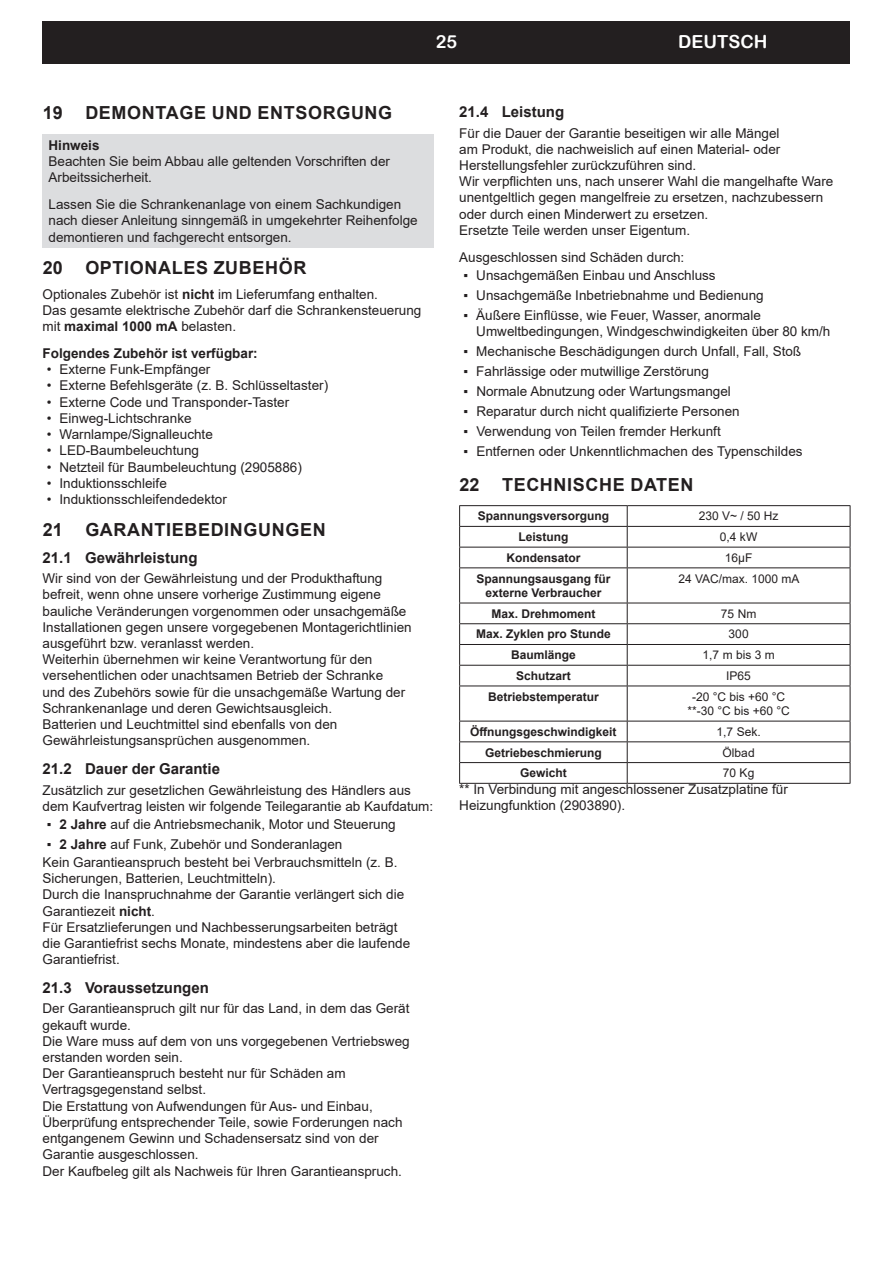
<style>
.page{position:relative;width:893px;height:1263px;background:#fff}
.page>*{position:absolute;margin:0;border:0;box-sizing:border-box;transform-origin:0 0}
.t1{font:700 18px "Arial";letter-spacing:.035em;color:#231f20}
.t2{font:18px "Arial Rounded MT Bold";color:#fff}
.t3{font:700 15px "Arial";color:#231f20}
.t4{font:13.5px/16.2px "Arial";color:#231f20}
.t5{font:700 13.5px "Arial";color:#231f20}
.t6{font:700 12px/14.4px "Arial";color:#231f20;text-align:center}
.t7{font:12px/14.4px "Arial";color:#231f20;text-align:center}
.s1{font-weight:700}
</style>
<div class="page">
<div style="left:43px;top:21px;width:807px;height:43px;background:#231f20"></div>
<div style="left:43px;top:134px;width:391px;height:114px;background:#dcdddf"></div>
<hr style="left:459px;top:505px;width:168px;height:1px;background:#231f20">
<hr style="left:627px;top:505px;width:223px;height:1px;background:#231f20">
<hr style="left:459px;top:526px;width:168px;height:1px;background:#231f20">
<hr style="left:627px;top:526px;width:223px;height:1px;background:#231f20">
<hr style="left:459px;top:547px;width:168px;height:1px;background:#231f20">
<svg style="left:459px;top:506px;width:1px;height:61px"></svg>
<hr style="left:627px;top:547px;width:223px;height:1px;background:#231f20">
<svg style="left:627px;top:506px;width:1px;height:61px"></svg>
<svg style="left:850px;top:506px;width:1px;height:61px"></svg>
<hr style="left:459px;top:567px;width:168px;height:1px;background:#231f20">
<hr style="left:459px;top:568px;width:1px;height:35px;background:#231f20">
<hr style="left:627px;top:567px;width:223px;height:1px;background:#231f20">
<hr style="left:627px;top:568px;width:1px;height:35px;background:#231f20">
<hr style="left:850px;top:568px;width:1px;height:35px;background:#231f20">
<hr style="left:459px;top:603px;width:168px;height:1px;background:#231f20">
<hr style="left:627px;top:603px;width:223px;height:1px;background:#231f20">
<hr style="left:459px;top:623px;width:168px;height:1px;background:#231f20">
<hr style="left:627px;top:623px;width:223px;height:1px;background:#231f20">
<hr style="left:459px;top:644px;width:168px;height:1px;background:#231f20">
<hr style="left:627px;top:644px;width:223px;height:1px;background:#231f20">
<hr style="left:459px;top:665px;width:168px;height:1px;background:#231f20">
<svg style="left:459px;top:603px;width:1px;height:83px"></svg>
<hr style="left:627px;top:665px;width:223px;height:1px;background:#231f20">
<svg style="left:627px;top:603px;width:1px;height:83px"></svg>
<svg style="left:850px;top:603px;width:1px;height:83px"></svg>
<hr style="left:459px;top:686px;width:168px;height:1px;background:#231f20">
<hr style="left:459px;top:686px;width:1px;height:35px;background:#231f20">
<hr style="left:627px;top:686px;width:223px;height:1px;background:#231f20">
<hr style="left:627px;top:686px;width:1px;height:35px;background:#231f20">
<hr style="left:850px;top:686px;width:1px;height:35px;background:#231f20">
<hr style="left:459px;top:721px;width:168px;height:1px;background:#231f20">
<hr style="left:627px;top:721px;width:223px;height:1px;background:#231f20">
<hr style="left:459px;top:741px;width:168px;height:1px;background:#231f20">
<hr style="left:627px;top:741px;width:223px;height:1px;background:#231f20">
<hr style="left:459px;top:762px;width:168px;height:1px;background:#231f20">
<svg style="left:459px;top:721px;width:1px;height:62px"></svg>
<hr style="left:627px;top:762px;width:223px;height:1px;background:#231f20">
<svg style="left:627px;top:721px;width:1px;height:62px"></svg>
<svg style="left:850px;top:721px;width:1px;height:62px"></svg>
<hr style="left:459px;top:783px;width:168px;height:1px;background:#231f20">
<hr style="left:627px;top:783px;width:223px;height:1px;background:#231f20">
<h1 class="t2" style="left:436px;top:31px;width:23px">25</h1>
<h1 class="t2" style="left:678px;top:31px;width:91px">DEUTSCH</h1>
<h1 class="t1" style="left:43px;top:100px;width:351px">19 DEMONTAGE UND ENTSORGUNG</h1>
<p class="t5" style="left:49px;top:135px;width:53px">Hinweis</p>
<p class="t4" style="left:49px;top:153px;width:343px">Beachten Sie beim Abbau alle geltenden Vorschriften der<br>Arbeitssicherheit.</p>
<p class="t4" style="left:49px;top:196px;width:371px">Lassen Sie die Schrankenanlage von einem Sachkundigen nach dieser Anleitung sinngemäß in umgekehrter Reihenfolge demontieren und fachgerecht entsorgen.</p>
<h1 class="t1" style="left:43px;top:255px;width:265px">20 OPTIONALES ZUBEHÖR</h1>
<p class="t4" style="left:43px;top:286px;width:380px">Optionales Zubehör ist <span class="s1">nicht</span> im Lieferumfang enthalten.<br>Das gesamte elektrische Zubehör darf die Schrankensteuerung mit <span class="s1">maximal 1000 mA</span> belasten.</p>
<p class="t5" style="left:43px;top:344px;width:217px">Folgendes Zubehör ist verfügbar:</p>
<p class="t4" style="left:47px;top:361px;width:165px">• Externe Funk-Empfänger</p>
<p class="t4" style="left:47px;top:378px;width:283px">• Externe Befehlsgeräte (z. B. Schlüsseltaster)</p>
<p class="t4" style="left:47px;top:394px;width:244px">• Externe Code und Transponder-Taster</p>
<p class="t4" style="left:47px;top:410px;width:146px">• Einweg-Lichtschranke</p>
<p class="t4" style="left:47px;top:426px;width:168px">• Warnlampe/Signalleuchte</p>
<p class="t4" style="left:47px;top:442px;width:154px">• LED-Baumbeleuchtung</p>
<p class="t4" style="left:47px;top:459px;width:257px">• Netzteil für Baumbeleuchtung (2905886)</p>
<p class="t4" style="left:47px;top:475px;width:122px">• Induktionsschleife</p>
<p class="t4" style="left:47px;top:491px;width:182px">• Induktionsschleifendedektor</p>
<h1 class="t1" style="left:43px;top:517px;width:284px">21 GARANTIEBEDINGUNGEN</h1>
<p class="t3" style="left:43px;top:547px;width:157px">21.1 Gewährleistung</p>
<p class="t4" style="left:43px;top:570px;width:371px">Wir sind von der Gewährleistung und der Produkthaftung befreit, wenn ohne unsere vorherige Zustimmung eigene bauliche Veränderungen vorgenommen oder unsachgemäße Installationen gegen unsere vorgegebenen Montagerichtlinien ausgeführt bzw. veranlasst werden.<br>Weiterhin übernehmen wir keine Verantwortung für den versehentlichen oder unachtsamen Betrieb der Schranke<br>und des Zubehörs sowie für die unsachgemäße Wartung der Schrankenanlage und deren Gewichtsausgleich.<br>Batterien und Leuchtmittel sind ebenfalls von den Gewährleistungsansprüchen ausgenommen.</p>
<p class="t3" style="left:43px;top:758px;width:179px">21.2 Dauer der Garantie</p>
<p class="t4" style="left:43px;top:782px;width:392px">Zusätzlich zur gesetzlichen Gewährleistung des Händlers aus dem Kaufvertrag leisten wir folgende Teilegarantie ab Kaufdatum:</p>
<p class="t4" style="left:47px;top:816px;width:350px">▪ <span class="s1">2 Jahre</span> auf die Antriebsmechanik, Motor und Steuerung</p>
<p class="t4" style="left:43px;top:835px;width:356px;line-height:18.1px;text-indent:4px">▪ <span class="s1">2 Jahre</span> auf Funk, Zubehör und Sonderanlagen<br>Kein Garantieanspruch besteht bei Verbrauchsmitteln (z. B.</p>
<p class="t4" style="left:43px;top:870px;width:369px">Sicherungen, Batterien, Leuchtmitteln).<br>Durch die Inanspruchnahme der Garantie verlängert sich die Garantiezeit <span class="s1">nicht</span>.<br>Für Ersatzlieferungen und Nachbesserungsarbeiten beträgt die Garantiefrist sechs Monate, mindestens aber die laufende Garantiefrist.</p>
<p class="t3" style="left:43px;top:977px;width:168px">21.3 Voraussetzungen</p>
<p class="t4" style="left:43px;top:1000px;width:369px">Der Garantieanspruch gilt nur für das Land, in dem das Gerät gekauft wurde.<br>Die Ware muss auf dem von uns vorgegebenen Vertriebsweg erstanden worden sein.<br>Der Garantieanspruch besteht nur für Schäden am Vertragsgegenstand selbst.<br>Die Erstattung von Aufwendungen für Aus- und Einbau, Überprüfung entsprechender Teile, sowie Forderungen nach entgangenem Gewinn und Schadensersatz sind von der Garantie ausgeschlossen.<br>Der Kaufbeleg gilt als Nachweis für Ihren Garantieanspruch.</p>
<p class="t3" style="left:459px;top:101px;width:107px">21.4 Leistung</p>
<p class="t4" style="left:459px;top:125px;width:376px">Für die Dauer der Garantie beseitigen wir alle Mängel<br>am Produkt, die nachweislich auf einen Material- oder Herstellungsfehler zurückzuführen sind.<br>Wir verpflichten uns, nach unserer Wahl die mangelhafte Ware unentgeltlich gegen mangelfreie zu ersetzen, nachzubessern oder durch einen Minderwert zu ersetzen.<br>Ersetzte Teile werden unser Eigentum.</p>
<p class="t4" style="left:459px;top:249px;width:227px">Ausgeschlossen sind Schäden durch:</p>
<p class="t4" style="left:463px;top:267px;width:254px">▪ Unsachgemäßen Einbau und Anschluss</p>
<p class="t4" style="left:463px;top:287px;width:302px">▪ Unsachgemäße Inbetriebnahme und Bedienung</p>
<p class="t4" style="left:476px;top:307px;width:356px;text-indent:-13px">▪ Äußere Einflüsse, wie Feuer, Wasser, anormale<br>Umweltbedingungen, Windgeschwindigkeiten über 80 km/h</p>
<p class="t4" style="left:464px;top:343px;width:339px">▪ Mechanische Beschädigungen durch Unfall, Fall, Stoß</p>
<p class="t4" style="left:464px;top:363px;width:247px">▪ Fahrlässige oder mutwillige Zerstörung</p>
<p class="t4" style="left:464px;top:383px;width:269px">▪ Normale Abnutzung oder Wartungsmangel</p>
<p class="t4" style="left:464px;top:403px;width:278px">▪ Reparatur durch nicht qualifizierte Personen</p>
<p class="t4" style="left:464px;top:423px;width:259px">▪ Verwendung von Teilen fremder Herkunft</p>
<p class="t4" style="left:464px;top:443px;width:340px">▪ Entfernen oder Unkenntlichmachen des Typenschildes</p>
<h1 class="t1" style="left:460px;top:472px;width:22px">22</h1>
<h1 class="t1" style="left:502px;top:472px;width:193px">TECHNISCHE DATEN</h1>
<p class="t6" style="left:478px;top:509px;width:133px">Spannungsversorgung</p>
<p class="t7" style="left:699px;top:509px;width:81px">230 V~ / 50 Hz</p>
<p class="t6" style="left:518px;top:530px;width:52px">Leistung</p>
<p class="t7" style="left:720px;top:530px;width:39px">0,4 kW</p>
<p class="t6" style="left:506px;top:551px;width:76px">Kondensator</p>
<p class="t7" style="left:725px;top:550px;width:29px">16µF</p>
<p class="t6" style="left:476px;top:571px;width:136px">Spannungsausgang für externe Verbraucher</p>
<p class="t7" style="left:678px;top:571px;width:123px">24 VAC/max. 1000 mA</p>
<p class="t6" style="left:491px;top:606px;width:106px">Max. Drehmoment</p>
<p class="t7" style="left:721px;top:606px;width:37px">75 Nm</p>
<p class="t6" style="left:476px;top:627px;width:136px">Max. Zyklen pro Stunde</p>
<p class="t7" style="left:729px;top:627px;width:22px">300</p>
<p class="t6" style="left:511px;top:648px;width:66px">Baumlänge</p>
<p class="t7" style="left:703px;top:648px;width:74px">1,7 m bis 3 m</p>
<p class="t6" style="left:516px;top:669px;width:56px">Schutzart</p>
<p class="t7" style="left:726px;top:668px;width:26px">IP65</p>
<p class="t6" style="left:488px;top:689px;width:112px">Betriebstemperatur</p>
<p class="t7" style="left:687px;top:689px;width:104px">-20 °C bis +60 °C **-30 °C bis +60 °C</p>
<p class="t6" style="left:470px;top:724px;width:148px">Öffnungsgeschwindigkeit</p>
<p class="t7" style="left:717px;top:724px;width:46px">1,7 Sek.</p>
<p class="t6" style="left:485px;top:745px;width:118px">Getriebeschmierung</p>
<p class="t7" style="left:723px;top:745px;width:34px">Ölbad</p>
<p class="t6" style="left:520px;top:766px;width:48px">Gewicht</p>
<p class="t7" style="left:723px;top:766px;width:33px">70 Kg</p>
<p class="t4" style="left:459px;top:781px;width:330px">** In Verbindung mit angeschlossener Zusatzplatine für<br>Heizungfunktion (2903890).</p>
</div>
